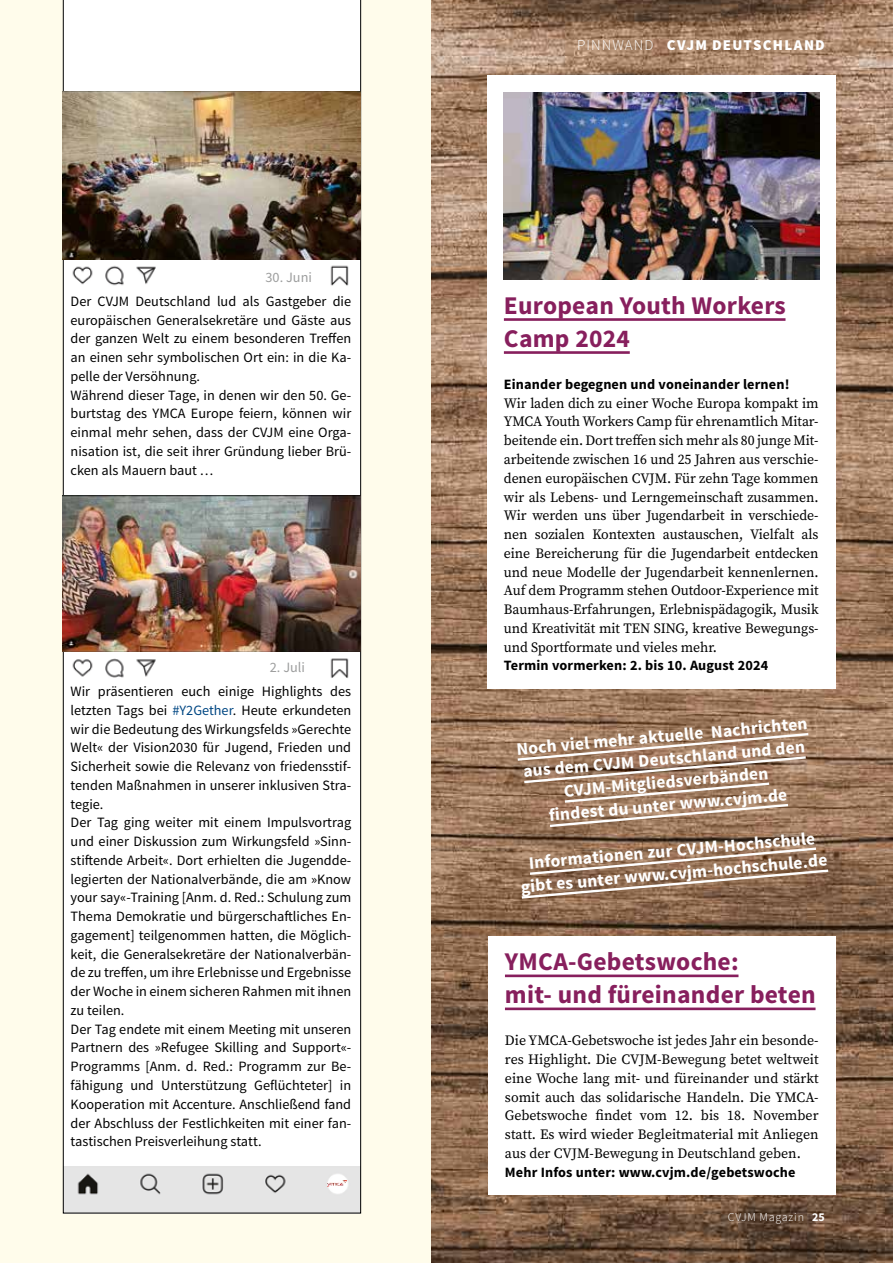
<style>
.page{position:relative;width:893px;height:1263px;background:#fff}
.page>*{position:absolute;margin:0;border:0;box-sizing:border-box;transform-origin:0 0}
.t1{font:700 25.5px/33px "Source Sans Pro";letter-spacing:.01em;color:#871f5d}
.t2{font:700 17.55px/23px "Source Sans Pro";color:#fff;text-align:center}
.t3{font:900 15px "Source Sans Pro";letter-spacing:.08em;color:#fff}
.t4{font:14.25px/18.8px "Source Sans Pro";color:#000}
.t5{font:14.25px/18.8px "Source Serif Pro";letter-spacing:-.005em;color:#000;text-align:justify}
.t6{font:700 14.25px "Source Sans Pro";letter-spacing:.01em;color:#000}
.t7{font:14.25px "Source Sans Pro";color:#9d9e9e}
.t8{font:300 12px "Source Sans Pro";letter-spacing:.06em;color:#fff}
.s1{font-weight:300}
.s2{color:#004783}
.s3{font-weight:700}
</style>
<div class="page">
<img style="left:430px;top:0;width:463px;height:1263px">
<div style="left:0;top:0;width:430px;height:1263px;background:#fffceb"></div>
<div style="left:63px;top:0;width:298px;height:1213px;background:#fff"></div>
<img style="left:69px;top:652px;width:286px;height:31px">
<img style="left:67px;top:259px;width:285px;height:32px">
<div style="left:487px;top:75px;width:349px;height:614px;background:#fff"></div>
<hr style="left:504px;top:318px;width:281px;height:3px;background:#871f5d">
<hr style="left:504px;top:351px;width:126px;height:3px;background:#871f5d">
<div style="left:488px;top:936px;width:348px;height:259px;background:#fff"></div>
<hr style="left:505px;top:974px;width:233px;height:3px;background:#871f5d">
<hr style="left:505px;top:1007px;width:310px;height:3px;background:#871f5d">
<svg style="left:515px;top:732px;width:296px;height:96px;background:#a5846c"></svg>
<svg style="left:519px;top:846px;width:312px;height:54px;background:#997960"></svg>
<img style="left:62px;top:92px;width:298px;height:167px">
<img style="left:62px;top:496px;width:298px;height:156px">
<img style="left:503px;top:92px;width:317px;height:188px">
<img style="left:328px;top:1180px;width:18px;height:7px">
<p class="t7" style="left:266px;top:268px;width:48px">30. Juni</p>
<p class="t3" style="left:577px;top:34px;width:249px"><span class="s1">PINNWAND</span> CVJM DEUTSCHLAND</p>
<p class="t4" style="left:71px;top:292px;width:282px">Der CVJM Deutschland lud als Gastgeber die europäischen Generalsekretäre und Gäste aus der ganzen Welt zu einem besonderen Treffen an einen sehr symbolischen Ort ein: in die Ka&shy;pelle der Versöhnung.<br>Während dieser Tage, in denen wir den 50. Ge&shy;burtstag des YMCA Europe feiern, können wir einmal mehr sehen, dass der CVJM eine Orga&shy;nisation ist, die seit ihrer Gründung lieber Brü&shy;cken als Mauern baut …</p>
<h1 class="t1" style="left:504px;top:290px;width:283px">European Youth Workers<br>Camp 2024</h1>
<p class="t6" style="left:504px;top:375px;width:287px">Einander begegnen und voneinander lernen!</p>
<p class="t5" style="left:504px;top:394px;width:316px">Wir laden dich zu einer Woche Europa kompakt im YMCA Youth Workers Camp für ehrenamtlich Mitar&shy;beitende ein. Dort treffen sich mehr als 80 junge Mit&shy;arbeitende zwischen 16 und 25 Jahren aus verschie&shy;denen europäischen CVJM. Für zehn Tage kommen wir als Lebens- und Lerngemeinschaft zusammen.<br>Wir werden uns über Jugendarbeit in verschiede&shy;nen sozialen Kontexten austauschen, Vielfalt als eine Bereicherung für die Jugendarbeit entdecken und neue Modelle der Jugendarbeit kennenlernen.<br>Auf dem Programm stehen Outdoor-Experience mit Baumhaus-Erfahrungen, Erlebnispädagogik, Musik und Kreativität mit TEN SING, kreative Bewegungs&shy;und Sportformate und vieles mehr.</p>
<p class="t6" style="left:504px;top:656px;width:266px">Termin vormerken: 2. bis 10. August 2024</p>
<p class="t7" style="left:270px;top:658px;width:37px">2. Juli</p>
<p class="t4" style="left:71px;top:682px;width:282px">Wir präsentieren euch einige Highlights des letzten Tags bei <span class="s2">#Y2Gether</span>. Heute erkundeten wir die Bedeutung des Wirkungsfelds »Gerechte Welt« der Vision2030 für Jugend, Frieden und Sicherheit sowie die Relevanz von friedensstif&shy;tenden Maßnahmen in unserer inklusiven Stra&shy;tegie.<br>Der Tag ging weiter mit einem Impulsvortrag und einer Diskussion zum Wirkungsfeld »Sinn&shy;stiftende Arbeit«. Dort erhielten die Jugendde&shy;legierten der Nationalverbände, die am »Know your say«-Training [Anm. d. Red.: Schulung zum Thema Demokratie und bürgerschaftliches En&shy;gagement] teilgenommen hatten, die Möglich&shy;keit, die Generalsekretäre der Nationalverbän&shy;de zu treffen, um ihre Erlebnisse und Ergebnisse der Woche in einem sicheren Rahmen mit ihnen zu teilen.<br>Der Tag endete mit einem Meeting mit unseren Partnern des »Refugee Skilling and Support«- Programms [Anm. d. Red.: Programm zur Be&shy;fähigung und Unterstützung Geflüchteter] in Kooperation mit Accenture. Anschließend fand der Abschluss der Festlichkeiten mit einer fan&shy;tastischen Preisverleihung statt.</p>
<p class="t2" style="left:516px;top:738px;width:293px;rotate:-5deg">Noch viel mehr aktuelle Nachrichten aus dem CVJM Deutschland und den<br>CVJM-Mitgliedsverbänden<br>findest du unter www.cvjm.de</p>
<p class="t2" style="left:518px;top:853px;width:309px;rotate:-5deg">Informationen zur CVJM-Hochschule gibt es unter www.cvjm-hochschule.de</p>
<h1 class="t1" style="left:505px;top:946px;width:312px">YMCA-Gebetswoche:<br>mit- und füreinander beten</h1>
<p class="t5" style="left:505px;top:1031px;width:315px">Die YMCA-Gebetswoche ist jedes Jahr ein besonde&shy;res Highlight. Die CVJM-Bewegung betet weltweit eine Woche lang mit- und füreinander und stärkt somit auch das solidarische Handeln. Die YMCA-Gebetswoche findet vom 12. bis 18. November statt. Es wird wieder Begleitmaterial mit Anliegen aus der CVJM-Bewegung in Deutschland geben.</p>
<p class="t6" style="left:505px;top:1163px;width:292px">Mehr Infos unter: www.cvjm.de/gebetswoche</p>
<p class="t8" style="left:728px;top:1210px;width:99px">CVJM Magazin <span class="s3">25</span></p>
</div>
